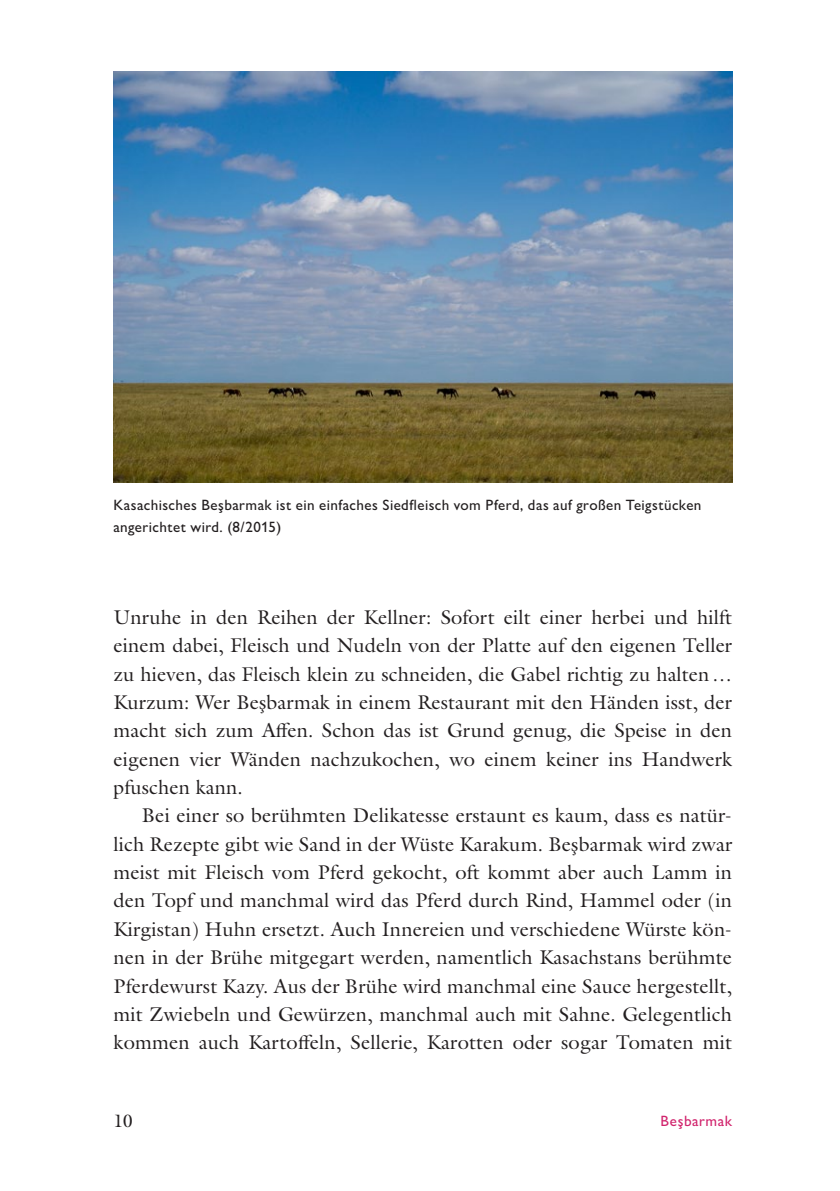
<style>
.page{position:relative;width:840px;height:1191px;background:#fff}
.page>*{position:absolute;margin:0;border:0;box-sizing:border-box;transform-origin:0 0}
.Lauftext{font:20px/28.4px "Galliard Pro";letter-spacing:.01em;color:#231f20;text-align:justify}
.Lauftext_stumpf{font:20px/28.4px "Galliard Pro";letter-spacing:.005em;color:#231f20;text-align:justify}
.t1{font:18px "Galliard Pro";color:#231f20}
.Bildlegende{font:500 15px/21.2px "Gill Sans Nova";letter-spacing:.03em;color:#231f20}
.t2{font:500 15px "Gill Sans Nova";letter-spacing:.04em;color:#d1246d}
</style>
<div class="page">
<img style="left:113px;top:71px;width:618px;height:411px">
<p class="Bildlegende" style="left:113px;top:494px;width:589px">Kasachisches Beşbarmak ist ein einfaches Siedfleisch vom Pferd, das auf großen Teigstücken angerichtet wird. (8/2015)</p>
<p class="Lauftext_stumpf" style="left:113px;top:602px;width:619px">Unruhe in den Reihen der Kellner: Sofort eilt einer herbei und hilft einem dabei, Fleisch und Nudeln von der Platte auf den eigenen Teller zu hieven, das Fleisch klein zu schneiden, die Gabel richtig zu halten… Kurzum: Wer Beşbarmak in einem Restaurant mit den Händen isst, der macht sich zum Affen. Schon das ist Grund genug, die Speise in den eigenen vier Wänden nachzukochen, wo einem keiner ins Handwerk pfuschen kann.</p>
<p class="Lauftext" style="left:113px;top:801px;width:620px;text-indent:28px">Bei einer so berühmten Delikatesse erstaunt es kaum, dass es natür&shy;lich Rezepte gibt wie Sand in der Wüste Karakum. Beşbarmak wird zwar meist mit Fleisch vom Pferd gekocht, oft kommt aber auch Lamm in den Topf und manchmal wird das Pferd durch Rind, Hammel oder (in Kirgistan) Huhn ersetzt. Auch Innereien und verschiedene Würste kön&shy;nen in der Brühe mitgegart werden, namentlich Kasachstans berühmte Pferdewurst Kazy. Aus der Brühe wird manchmal eine Sauce hergestellt, mit Zwiebeln und Gewürzen, manchmal auch mit Sahne. Gelegentlich kommen auch Kartoffeln, Sellerie, Karotten oder sogar Tomaten mit</p>
<p class="t1" style="left:113px;top:1108px;width:21px">10</p>
<p class="t2" style="left:660px;top:1111px;width:73px">Beşbarmak</p>
</div>
